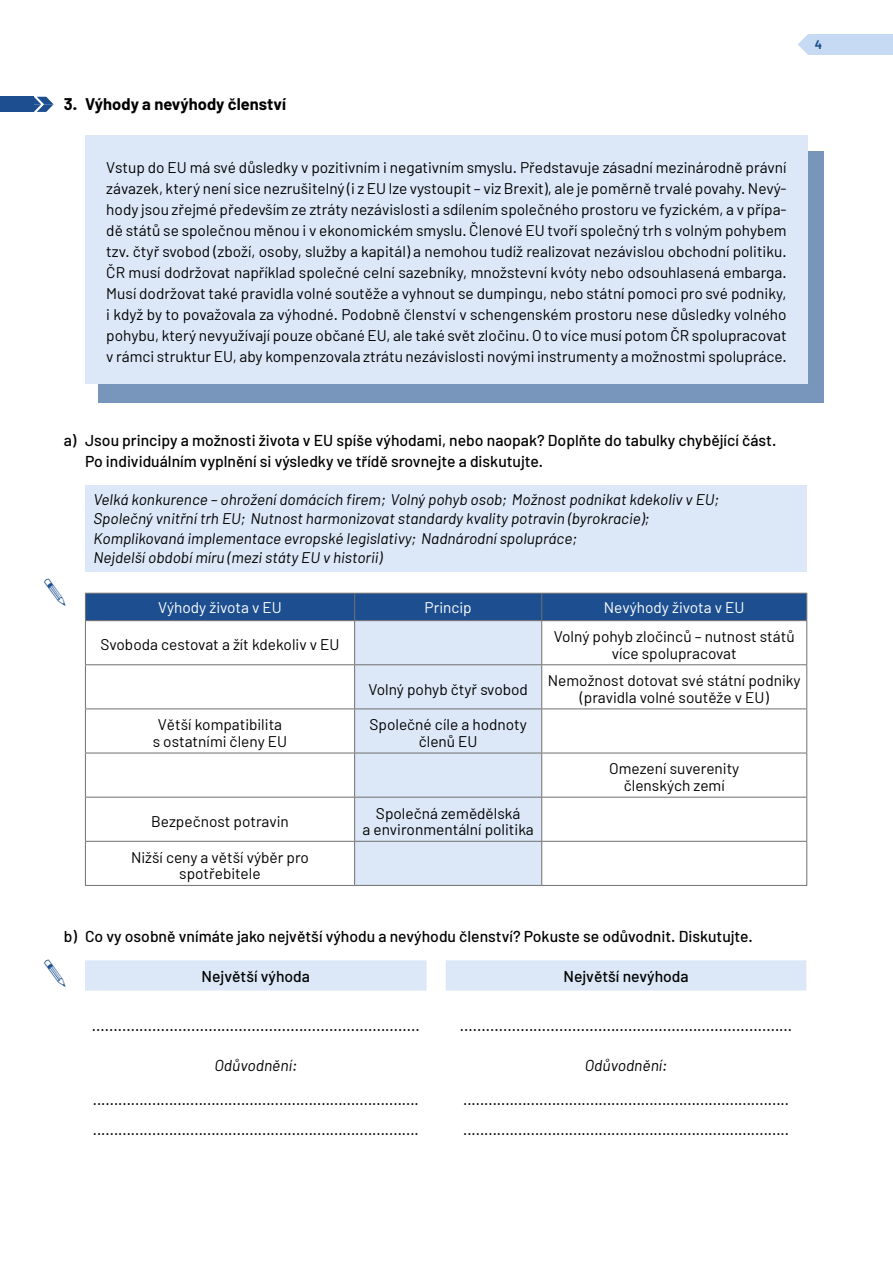
<style>
.page{position:relative;width:893px;height:1263px;background:#fff}
.page>*{position:absolute;margin:0;border:0;box-sizing:border-box;transform-origin:0 0}
.t1{font:700 16.5px "Barlow";color:#000}
.t2{font:500 15.75px/21px "Barlow";color:#000}
.t3{font:15.75px "Barlow";color:#000}
.t4{font:italic 15.75px "Barlow";color:#000}
.t5{font:15.45px/21px "Barlow";color:#000;text-align:center}
.t6{font:italic 15.45px/19.5px "Barlow";color:#000}
.t7{font:15.45px "Barlow";color:#fff}
.t8{font:700 12.15px "Barlow";color:#1d4f90}
</style>
<div class="page">
<div style="left:808px;top:34px;width:85px;height:21px;background:#c7daf4"></div>
<svg style="left:798px;top:34px;width:10px;height:21px"></svg>
<div style="left:99px;top:151px;width:725px;height:252px;background:#7895bc"></div>
<div style="left:85px;top:135px;width:723px;height:249px;background:#dce8f8"></div>
<div style="left:85px;top:485px;width:721px;height:87px;background:#dce8f8"></div>
<div style="left:355px;top:621px;width:186px;height:264px;background:#dce8f8"></div>
<div style="left:85px;top:593px;width:722px;height:27px;background:#1d4f90"></div>
<hr style="left:85px;top:620px;width:270px;height:1px;background:#706f6f">
<hr style="left:85px;top:621px;width:1px;height:43px;background:#706f6f">
<hr style="left:355px;top:620px;width:187px;height:1px;background:#706f6f">
<hr style="left:354px;top:621px;width:1px;height:43px;background:#706f6f">
<hr style="left:542px;top:620px;width:265px;height:1px;background:#706f6f">
<hr style="left:541px;top:621px;width:1px;height:43px;background:#706f6f">
<hr style="left:806px;top:621px;width:1px;height:43px;background:#706f6f">
<hr style="left:85px;top:664px;width:270px;height:1px;background:#706f6f">
<hr style="left:85px;top:665px;width:1px;height:43px;background:#706f6f">
<hr style="left:355px;top:664px;width:187px;height:1px;background:#706f6f">
<hr style="left:354px;top:665px;width:1px;height:43px;background:#706f6f">
<hr style="left:542px;top:664px;width:265px;height:1px;background:#706f6f">
<hr style="left:541px;top:665px;width:1px;height:43px;background:#706f6f">
<hr style="left:806px;top:665px;width:1px;height:43px;background:#706f6f">
<hr style="left:85px;top:708px;width:270px;height:1px;background:#706f6f">
<hr style="left:85px;top:709px;width:1px;height:44px;background:#706f6f">
<hr style="left:355px;top:708px;width:187px;height:1px;background:#706f6f">
<hr style="left:354px;top:709px;width:1px;height:44px;background:#706f6f">
<hr style="left:542px;top:708px;width:265px;height:1px;background:#706f6f">
<hr style="left:541px;top:709px;width:1px;height:44px;background:#706f6f">
<hr style="left:806px;top:709px;width:1px;height:44px;background:#706f6f">
<hr style="left:85px;top:753px;width:270px;height:1px;background:#706f6f">
<hr style="left:85px;top:753px;width:1px;height:44px;background:#706f6f">
<hr style="left:355px;top:753px;width:187px;height:1px;background:#706f6f">
<hr style="left:354px;top:753px;width:1px;height:44px;background:#706f6f">
<hr style="left:542px;top:753px;width:265px;height:1px;background:#706f6f">
<hr style="left:541px;top:753px;width:1px;height:44px;background:#706f6f">
<hr style="left:806px;top:753px;width:1px;height:44px;background:#706f6f">
<hr style="left:85px;top:797px;width:270px;height:1px;background:#706f6f">
<hr style="left:85px;top:797px;width:1px;height:44px;background:#706f6f">
<hr style="left:355px;top:797px;width:187px;height:1px;background:#706f6f">
<hr style="left:354px;top:797px;width:1px;height:44px;background:#706f6f">
<hr style="left:542px;top:797px;width:265px;height:1px;background:#706f6f">
<hr style="left:541px;top:797px;width:1px;height:44px;background:#706f6f">
<hr style="left:806px;top:797px;width:1px;height:44px;background:#706f6f">
<hr style="left:85px;top:841px;width:270px;height:1px;background:#706f6f">
<hr style="left:85px;top:842px;width:1px;height:43px;background:#706f6f">
<hr style="left:355px;top:841px;width:187px;height:1px;background:#706f6f">
<hr style="left:354px;top:842px;width:1px;height:43px;background:#706f6f">
<hr style="left:542px;top:841px;width:265px;height:1px;background:#706f6f">
<hr style="left:541px;top:842px;width:1px;height:43px;background:#706f6f">
<hr style="left:806px;top:842px;width:1px;height:43px;background:#706f6f">
<hr style="left:85px;top:885px;width:270px;height:1px;background:#706f6f">
<hr style="left:355px;top:885px;width:187px;height:1px;background:#706f6f">
<hr style="left:542px;top:885px;width:265px;height:1px;background:#706f6f">
<div style="left:85px;top:960px;width:721px;height:30px;background:#dce8f8"></div>
<div style="left:0;top:97px;width:34px;height:15px;background:#1d4f90"></div>
<svg style="left:34px;top:97px;width:20px;height:15px"></svg>
<p class="t1" style="left:64px;top:94px;width:224px">3. Výhody a nevýhody členství</p>
<p class="t5" style="left:106px;top:156px;width:682px;text-align:justify">Vstup do EU má své důsledky v pozitivním i negativním smyslu. Představuje zásadní mezinárodně právní závazek, který není sice nezrušitelný (i z EU lze vystoupit – viz Brexit), ale je poměrně trvalé povahy. Nevý&shy;hody jsou zřejmé především ze ztráty nezávislosti a sdílením společného prostoru ve fyzickém, a v přípa&shy;dě států se společnou měnou i v ekonomickém smyslu. Členové EU tvoří společný trh s volným pohybem tzv. čtyř svobod (zboží, osoby, služby a kapitál) a nemohou tudíž realizovat nezávislou obchodní politiku.<br>ČR musí dodržovat například společné celní sazebníky, množstevní kvóty nebo odsouhlasená embarga.<br>Musí dodržovat také pravidla volné soutěže a vyhnout se dumpingu, nebo státní pomoci pro své podniky, i když by to považovala za výhodné. Podobně členství v schengenském prostoru nese důsledky volného pohybu, který nevyužívají pouze občané EU, ale také svět zločinu. O to více musí potom ČR spolupracovat v rámci struktur EU, aby kompenzovala ztrátu nezávislosti novými instrumenty a možnostmi spolupráce.</p>
<p class="t8" style="left:815px;top:37px;width:9px">4</p>
<p class="t2" style="left:85px;top:430px;width:693px;text-indent:-21px">a) Jsou principy a možnosti života v EU spíše výhodami, nebo naopak? Doplňte do tabulky chybějící část.<br>Po individuálním vyplnění si výsledky ve třídě srovnejte a diskutujte.</p>
<p class="t6" style="left:94px;top:489px;width:627px">Velká konkurence – ohrožení domácích firem; Volný pohyb osob; Možnost podnikat kdekoliv v EU; Společný vnitřní trh EU; Nutnost harmonizovat standardy kvality potravin (byrokracie); Komplikovaná implementace evropské legislativy; Nadnárodní spolupráce;<br>Nejdelší období míru (mezi státy EU v historii)</p>
<p class="t7" style="left:158px;top:598px;width:125px">Výhody života v EU</p>
<p class="t7" style="left:425px;top:598px;width:49px">Princip</p>
<p class="t7" style="left:604px;top:598px;width:142px">Nevýhody života v EU</p>
<p class="t5" style="left:100px;top:634px;width:241px">Svoboda cestovat a žít kdekoliv v EU</p>
<p class="t5" style="left:554px;top:628px;width:242px;line-height:16.6px">Volný pohyb zločinců – nutnost států více spolupracovat</p>
<p class="t5" style="left:368px;top:678px;width:161px">Volný pohyb čtyř svobod</p>
<p class="t5" style="left:548px;top:672px;width:254px;line-height:16.6px">Nemožnost dotovat své státní podniky (pravidla volné soutěže v EU)</p>
<p class="t5" style="left:153px;top:716px;width:136px;line-height:16.6px">Větší kompatibilita s ostatními členy EU</p>
<p class="t5" style="left:369px;top:716px;width:159px;line-height:16.6px">Společné cíle a hodnoty členů EU</p>
<p class="t5" style="left:609px;top:760px;width:132px;line-height:16.6px">Omezení suverenity členských zemí</p>
<p class="t5" style="left:151px;top:810px;width:139px">Bezpečnost potravin</p>
<p class="t5" style="left:362px;top:804px;width:173px;line-height:16.6px">Společná zemědělská<br>a environmentální politika</p>
<p class="t5" style="left:131px;top:848px;width:180px;line-height:16.6px">Nižší ceny a větší výběr pro spotřebitele</p>
<p class="t2" style="left:64px;top:926px;width:690px">b) Co vy osobně vnímáte jako největší výhodu a nevýhodu členství? Pokuste se odůvodnit. Diskutujte.</p>
<p class="t2" style="left:202px;top:965px;width:110px">Největší výhoda</p>
<p class="t2" style="left:563px;top:965px;width:127px">Největší nevýhoda</p>
<p class="t3" style="left:92px;top:1016px;width:329px">............................................................................</p>
<p class="t3" style="left:460px;top:1016px;width:334px">.............................................................................</p>
<p class="t4" style="left:214px;top:1055px;width:84px">Odůvodnění:</p>
<p class="t4" style="left:585px;top:1055px;width:84px">Odůvodnění:</p>
<p class="t5" style="left:93px;top:1084px;width:327px;line-height:29.5px;text-align:left">............................................................................. .............................................................................</p>
<p class="t5" style="left:463px;top:1084px;width:327px;line-height:29.5px;text-align:left">............................................................................. .............................................................................</p>
</div>
